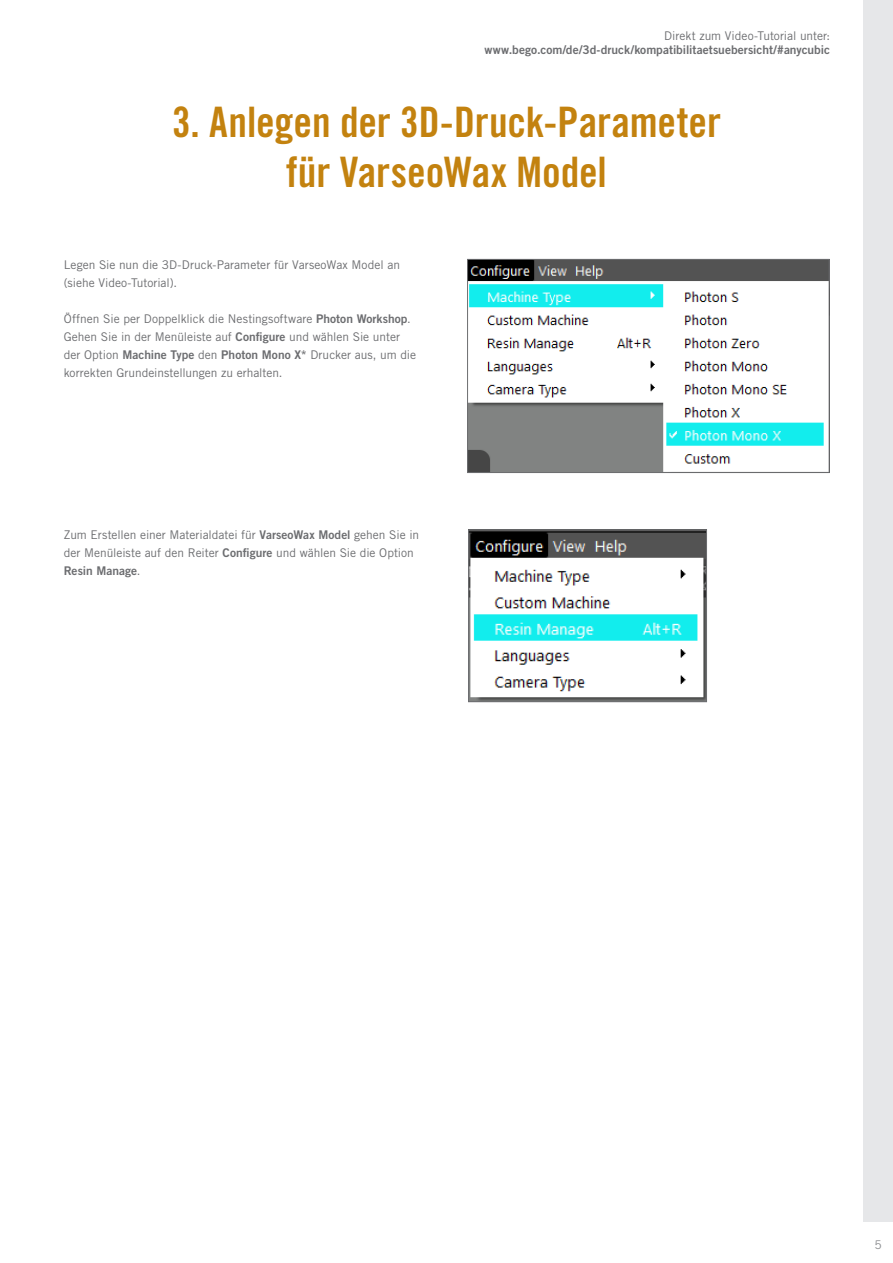
<style>
.page{position:relative;width:893px;height:1263px;background:#fff}
.page>*{position:absolute;margin:0;border:0;box-sizing:border-box;transform-origin:0 0}
.t1{font:42px/50.4px "Trade Gothic LT Std Bd Cn 20";letter-spacing:-.005em;color:#c3820f;text-align:center}
.t2{font:12px/18px "Trade Gothic LT Pro";letter-spacing:-.005em;color:#6c6d70}
.t3{font:12px "Trade Gothic LT Pro Bd 2";color:#6c6d70}
.t4{font:12px "Trade Gothic LT Pro";color:#8a8c8f}
.s1{font-family:"Trade Gothic LT Pro Bd 2"}
.s2{font-family:"Trade Gothic LT Pro"}
</style>
<div class="page">
<div style="left:863px;top:0;width:30px;height:1221px;background:#e6e7e9"></div>
<img style="left:469px;top:261px;width:359px;height:210px">
<div style="left:467px;top:259px;width:363px;height:214px;border:1px solid #6c6d70"></div>
<img style="left:470px;top:531px;width:235px;height:169px">
<div style="left:468px;top:529px;width:239px;height:173px;border:1px solid #6c6d70"></div>
<p class="t2" style="left:664px;top:26px;width:167px">Direkt zum Video-Tutorial unter:</p>
<p class="t3" style="left:484px;top:42px;width:347px">www.bego.com/de/3d-druck/kompatibilitaetsuebersicht/#anycubic</p>
<h1 class="t1" style="left:172px;top:96px;width:550px">3. Anlegen der 3D-Druck-Parameter für VarseoWax Model</h1>
<p class="t2" style="left:64px;top:256px;width:338px">Legen Sie nun die 3D-Druck-Parameter für VarseoWax Model an (siehe Video-Tutorial).</p>
<p class="t2" style="left:64px;top:310px;width:354px">Öffnen Sie per Doppelklick die Nestingsoftware <span class="s1">Photon Workshop</span>.<br>Gehen Sie in der Menüleiste auf <span class="s1">Configure</span> und wählen Sie unter der Option <span class="s1">Machine Type</span> den <span class="s1">Photon Mono X*</span> Drucker aus, um die korrekten Grundeinstellungen zu erhalten.</p>
<p class="t2" style="left:64px;top:526px;width:357px">Zum Erstellen einer Materialdatei für <span class="s1">VarseoWax Model</span> gehen Sie in der Menüleiste auf den Reiter <span class="s1">Configure</span> und wählen Sie die Option</p>
<p class="t3" style="left:64px;top:563px;width:78px">Resin Manage<span class="s2">.</span></p>
<p class="t4" style="left:874px;top:1237px;width:9px">5</p>
</div>
